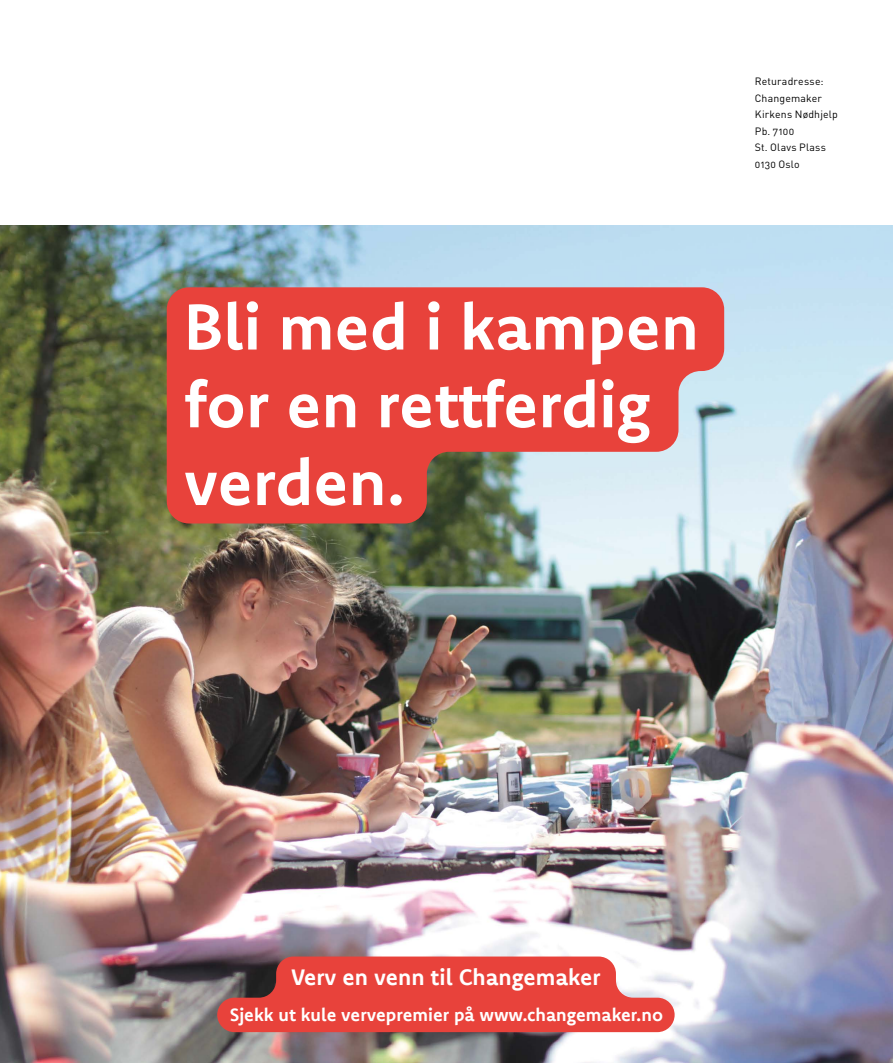
<style>
.page{position:relative;width:893px;height:1063px;background:#fff}
.page>*{position:absolute;margin:0;border:0;box-sizing:border-box;transform-origin:0 0}
.t1{font:700 64.8px/77.7px "Komet";color:#fff}
.t2{font:700 22.65px "Komet";color:#fff}
.t3{font:700 18px "Komet";color:#fff}
.t4{font:10.5px/16.5px "DIN Pro";letter-spacing:.02em;color:#000}
</style>
<div class="page">
<img style="left:0;top:225px;width:893px;height:838px">
<svg style="left:217px;top:957px;width:458px;height:75px;background:#dd4f49"></svg>
<svg style="left:167px;top:287px;width:557px;height:236px;background:#dd5b55"></svg>
<h1 class="t1" style="left:184px;top:286px;width:516px">Bli med i kampen for en rettferdig verden.</h1>
<p class="t4" style="left:755px;top:72px;width:85px">Returadresse:<br>Changemaker<br>Kirkens Nødhjelp<br>Pb. 7100<br>St. Olavs Plass<br>0130 Oslo</p>
<h2 class="t2" style="left:291px;top:962px;width:311px">Verv en venn til Changemaker</h2>
<h3 class="t3" style="left:230px;top:1003px;width:435px">Sjekk ut kule vervepremier på www.changemaker.no</h3>
</div>
